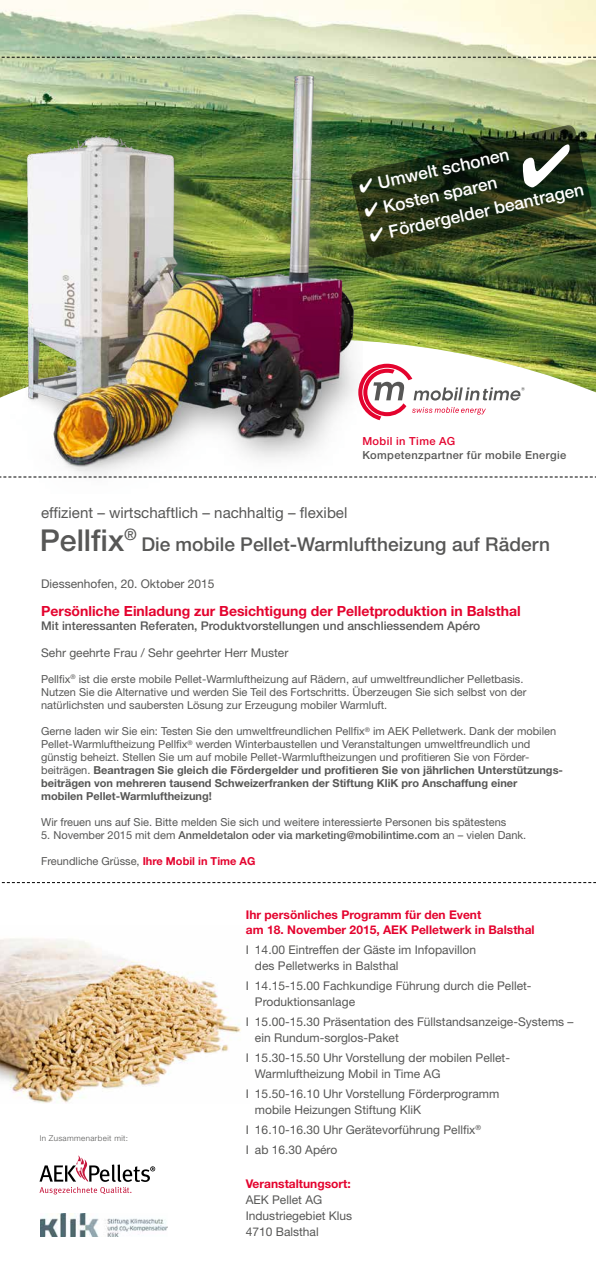
<style>
.page{position:relative;width:596px;height:1265px;background:#fff}
.page>*{position:absolute;margin:0;border:0;box-sizing:border-box;transform-origin:0 0}
.t1{font:500 30.2px "Helvetica Neue LT Std";color:#575756}
.t2{font:500 19.1px "Helvetica Neue LT Std";letter-spacing:.005em;color:#575756}
.t3{font:500 17.3px "Helvetica Neue LT Std";color:#fff}
.t4{font:15.1px "Helvetica Neue LT Std";color:#575756}
.t5{font:700 14px "Helvetica Neue LT Std";color:#e4032e}
.t6{font:12px/16px "Helvetica Neue LT Std";color:#575756}
.t7{font:700 12px/15px "Helvetica Neue LT Std";color:#e4032e}
.t8{font:500 12px "Helvetica Neue LT Std";color:#575756}
.t9{font:500 11.1px "Helvetica Neue LT Std";letter-spacing:.03em;color:#575756}
.t10{font:500 11.1px "Helvetica Neue LT Std";letter-spacing:.03em;color:#e4032e}
.t11{font:11px/13px "Helvetica Neue LT Std";color:#575756}
.t12{font:500 11px "Helvetica Neue LT Std";color:#575756}
.t13{font:300 8px "Helvetica Neue LT Std";letter-spacing:.045em;color:#575756}
.s1{font-weight:700}
.s2{font-weight:400}
.s3{font-weight:700;color:#e4032e}
</style>
<div class="page">
<img style="left:0;top:0;width:595px;height:339px">
<svg style="left:0;top:339px;width:595px;height:545px"></svg>
<img style="left:0;top:938px;width:241px;height:165px">
<svg style="left:362px;top:364px;width:162px;height:56px"></svg>
<img style="left:11px;top:29px;width:351px;height:467px">
<svg style="left:39px;top:1155px;width:116px;height:39px"></svg>
<img style="left:40px;top:1213px;width:128px;height:23px">
<img style="left:349px;top:124px;width:243px;height:135px">
<svg style="left:0;top:57px;width:595px;height:1px"></svg>
<svg style="left:0;top:476px;width:595px;height:1px"></svg>
<svg style="left:0;top:882px;width:595px;height:1px"></svg>
<svg style="left:522px;top:144px;width:47px;height:43px;background:#132210"></svg>
<h3 class="t3" style="left:356px;top:178px;width:155px;rotate:-13deg">✔ Umwelt schonen</h3>
<h3 class="t3" style="left:362px;top:202px;width:137px;rotate:-13deg">✔ Kosten sparen</h3>
<h3 class="t3" style="left:367px;top:227px;width:220px;rotate:-13deg">✔ Fördergelder beantragen</h3>
<p class="t10" style="left:362px;top:434px;width:94px">Mobil in Time AG</p>
<p class="t9" style="left:362px;top:448px;width:205px">Kompetenzpartner für mobile Energie</p>
<h3 class="t4" style="left:41px;top:504px;width:307px">effizient – wirtschaftlich – nachhaltig – flexibel</h3>
<h1 class="t1" style="left:40px;top:522px;width:99px">Pellfix<sup>®</sup></h1>
<h2 class="t2" style="left:141px;top:533px;width:410px">Die mobile Pellet-Warmluftheizung auf Rädern</h2>
<p class="t6" style="left:41px;top:575px;width:175px">Diessenhofen, 20. Oktober 2015</p>
<p class="t5" style="left:41px;top:602px;width:481px">Persönliche Einladung zur Besichtigung der Pelletproduktion in Balsthal</p>
<p class="t8" style="left:41px;top:619px;width:440px">Mit interessanten Referaten, Produktvorstellungen und anschliessendem Apéro</p>
<p class="t6" style="left:41px;top:645px;width:248px">Sehr geehrte Frau / Sehr geehrter Herr Muster</p>
<p class="t11" style="left:41px;top:672px;width:486px">Pellfix<sup>®</sup> ist die erste mobile Pellet-Warmluftheizung auf Rädern, auf umweltfreundlicher Pelletbasis.<br>Nutzen Sie die Alternative und werden Sie Teil des Fortschritts. Überzeugen Sie sich selbst von der natürlichsten und saubersten Lösung zur Erzeugung mobiler Warmluft.</p>
<p class="t11" style="left:41px;top:724px;width:523px">Gerne laden wir Sie ein: Testen Sie den umweltfreundlichen Pellfix<sup>®</sup> im AEK Pelletwerk. Dank der mobilen Pellet-Warmluftheizung Pellfix<sup>®</sup> werden Winterbaustellen und Veranstaltungen umweltfreundlich und günstig beheizt. Stellen Sie um auf mobile Pellet-Warmluftheizungen und profitieren Sie von Förder&shy;beiträgen. <span class="s1">Beantragen Sie gleich die Fördergelder und profitieren Sie von jährlichen Unterstützungs&shy;beiträgen von mehreren tausend Schweizerfranken der Stiftung KliK pro Anschaffung einer<br>mobilen Pellet-Warmluftheizung!</span></p>
<p class="t11" style="left:41px;top:815px;width:466px">Wir freuen uns auf Sie. Bitte melden Sie sich und weitere interessierte Personen bis spätestens</p>
<p class="t12" style="left:41px;top:828px;width:486px"><span class="s2">5. November 2015 mit dem</span> Anmeldetalon oder via marketing@mobilintime.com <span class="s2">an – vielen Dank.</span></p>
<p class="t11" style="left:41px;top:854px;width:216px">Freundliche Grüsse, <span class="s3">Ihre Mobil in Time AG</span></p>
<p class="t13" style="left:40px;top:1132px;width:90px">In Zusammenarbeit mit:</p>
<p class="t7" style="left:246px;top:906px;width:290px">Ihr persönliches Programm für den Event<br>am 18. November 2015, AEK Pelletwerk in Balsthal</p>
<p class="t6" style="left:255px;top:941px;width:222px;text-indent:-9px">I 14.00 Eintreffen der Gäste im Infopavillon des Pelletwerks in Balsthal</p>
<p class="t6" style="left:255px;top:977px;width:278px;text-indent:-9px">I 14.15-15.00 Fachkundige Führung durch die Pellet-<br>Produktionsanlage</p>
<p class="t6" style="left:255px;top:1013px;width:320px;text-indent:-9px">I 15.00-15.30 Präsentation des Füllstandsanzeige-Systems – ein Rundum-sorglos-Paket</p>
<p class="t6" style="left:255px;top:1049px;width:256px;text-indent:-9px">I 15.30-15.50 Uhr Vorstellung der mobilen Pellet-<br>Warmluftheizung Mobil in Time AG</p>
<p class="t6" style="left:255px;top:1085px;width:246px;text-indent:-9px">I 15.50-16.10 Uhr Vorstellung Förderprogramm mobile Heizungen Stiftung KliK</p>
<p class="t6" style="left:246px;top:1119px;width:236px;line-height:20px">I 16.10-16.30 Uhr Gerätevorführung Pellfix<sup>®<br></sup>I ab 16.30 Apéro</p>
<p class="t7" style="left:245px;top:1175px;width:106px">Veranstaltungsort:</p>
<p class="t6" style="left:245px;top:1191px;width:108px">AEK Pellet AG<br>Industriegebiet Klus<br>4710 Balsthal</p>
</div>
